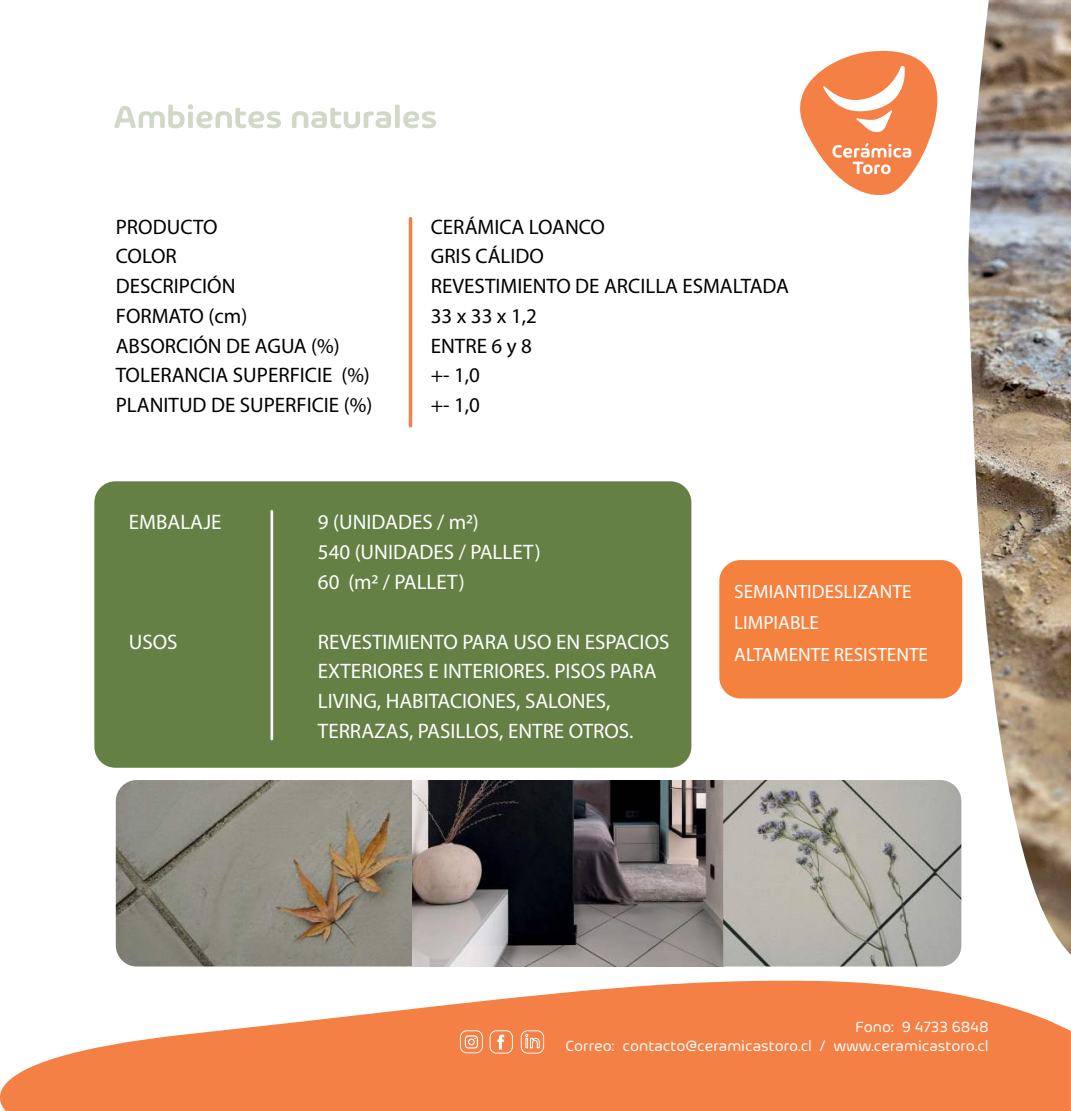
<style>
.page{position:relative;width:1071px;height:1111px;background:#fff}
.page>*{position:absolute;margin:0;border:0;box-sizing:border-box;transform-origin:0 0}
.t1{font:21px "Myriad Pro";color:#000}
.t2{font:21px/29.8px "Myriad Pro";color:#fff}
.t3{font:19.25px/31.5px "Myriad Pro";color:#fff}
.t4{font:7.7px "Arlon";color:#fff}
</style>
<div class="page">
<div style="left:94px;top:481px;width:597px;height:286px;background:#648044;border-radius:21px"></div>
<div style="left:719px;top:560px;width:243px;height:138px;background:#f4813e;border-radius:21px"></div>
<hr style="left:409px;top:219px;width:3px;height:207px;background:#f58045">
<hr style="left:271px;top:511px;width:2px;height:228px;background:#fff">
<img style="left:116px;top:780px;width:845px;height:186px">
<svg style="left:114px;top:104px;width:167px;height:24px"></svg>
<svg style="left:292px;top:108px;width:99px;height:20px"></svg>
<div style="left:395px;top:105px;width:5px;height:23px;background:#d0d9c7;border-radius:2px"></div>
<svg style="left:403px;top:111px;width:33px;height:17px"></svg>
<svg style="left:0;top:980px;width:1071px;height:130px;fill:#f58045"></svg>
<svg style="left:490px;top:1030px;width:23px;height:23px"></svg>
<svg style="left:460px;top:1030px;width:23px;height:23px"></svg>
<svg style="left:521px;top:791px;width:23px;height:319px;background:#7c5545"></svg>
<img style="left:968px;top:0;width:103px;height:954px">
<svg style="left:800px;top:39px;width:188px;height:254px"></svg>
<p class="t1" style="left:116px;top:216px;width:103px">PRODUCTO</p>
<p class="t1" style="left:431px;top:216px;width:176px">CERÁMICA LOANCO</p>
<p class="t1" style="left:116px;top:246px;width:63px">COLOR</p>
<p class="t1" style="left:431px;top:246px;width:115px">GRIS CÁLIDO</p>
<p class="t1" style="left:116px;top:276px;width:121px">DESCRIPCIÓN</p>
<p class="t1" style="left:431px;top:276px;width:360px">REVESTIMIENTO DE ARCILLA ESMALTADA</p>
<p class="t1" style="left:116px;top:305px;width:133px">FORMATO (cm)</p>
<p class="t1" style="left:431px;top:305px;width:108px">33 x 33 x 1,2</p>
<p class="t1" style="left:116px;top:335px;width:225px">ABSORCIÓN DE AGUA (%)</p>
<p class="t1" style="left:431px;top:335px;width:103px">ENTRE 6 y 8</p>
<p class="t1" style="left:116px;top:365px;width:256px">TOLERANCIA SUPERFICIE (%)</p>
<p class="t1" style="left:431px;top:365px;width:51px">+- 1,0</p>
<p class="t1" style="left:116px;top:395px;width:258px">PLANITUD DE SUPERFICIE (%)</p>
<p class="t1" style="left:431px;top:395px;width:51px">+- 1,0</p>
<p class="t2" style="left:129px;top:508px;width:94px">EMBALAJE</p>
<p class="t2" style="left:318px;top:508px;width:224px">9 (UNIDADES / m2)<br>540 (UNIDADES / PALLET)<br>60 (m2 / PALLET)</p>
<p class="t2" style="left:129px;top:627px;width:50px">USOS</p>
<p class="t2" style="left:318px;top:627px;width:353px">REVESTIMIENTO PARA USO EN ESPACIOS EXTERIORES E INTERIORES. PISOS PARA LIVING, HABITACIONES, SALONES, TERRAZAS, PASILLOS, ENTRE OTROS.</p>
<p class="t3" style="left:734px;top:576px;width:195px">SEMIANTIDESLIZANTE<br>LIMPIABLE<br>ALTAMENTE RESISTENTE</p>
<p class="t4" style="left:855px;top:1024px;width:135px">Fono: 9 4733 6848</p>
<p class="t4" style="left:565px;top:1043px;width:425px">Correo: contacto@ceramicastoro.cl / www.ceramicastoro.cl</p>
</div>
